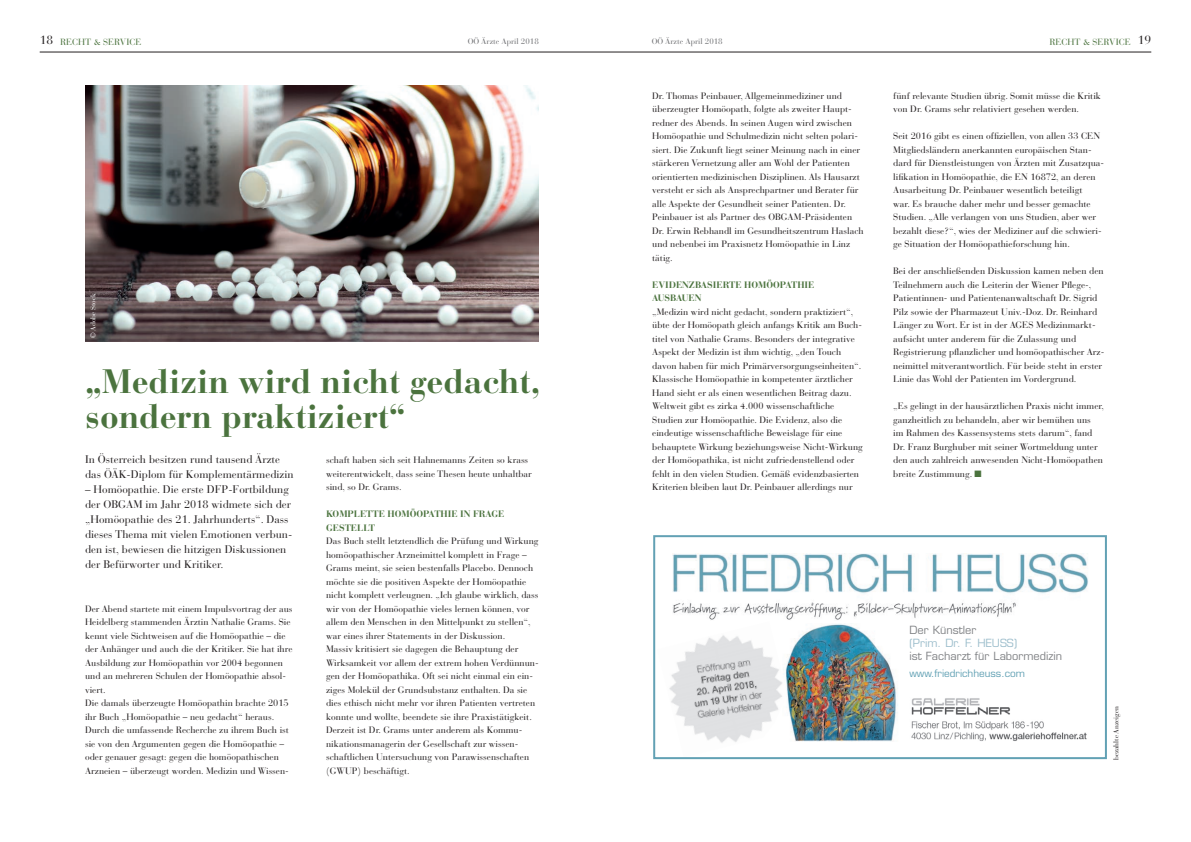
<style>
.page{position:relative;width:1191px;height:842px;background:#fff}
.page>*{position:absolute;margin:0;border:0;box-sizing:border-box;transform-origin:0 0}
.t1{font:700 33.6px/34.8px "Bauer Bodoni Std";color:#4b733e}
.t2{font:11px/15px "Bauer Bodoni Std";color:#231f20}
.t3{font:11px "Eurostile";color:#808285}
.t4{font:11px "Eurostile";color:#9dbecc}
.t5{font:10px "Eurostile";color:#62a1b4}
.t6{font:9.3px/13.5px "Bauer Bodoni Std";color:#231f20}
.t7{font:700 9.3px/13.5px "Bauer Bodoni Std";color:#4b733e}
.t8{font:9px "Bauer Bodoni Std";color:#4b733e}
.t9{font:8px "Bauer Bodoni Std";color:#6c6d70}
.t10{font:7px "Bauer Bodoni Std";color:#231f20}
.t11{font:7px "Bauer Bodoni Std";color:#fff}
.s1{font-size:12px;color:#231f20}
.s2{color:#4b733e}
</style>
<div class="page">
<hr style="left:40px;top:52px;width:1111px;height:1px;background:#231f20">
<img style="left:672px;top:553px;width:416px;height:67px">
<img style="left:786px;top:624px;width:112px;height:118px">
<img style="left:669px;top:635px;width:117px;height:108px">
<img style="left:911px;top:698px;width:176px;height:43px">
<div style="left:653px;top:535px;width:454px;height:224px;border:2px solid #62a1b4"></div>
<img style="left:85px;top:85px;width:454px;height:257px">
<p class="t8" style="left:40px;top:36px;width:103px"><span class="s1">18</span> RECHT &amp; SERVICE</p>
<p class="t9" style="left:468px;top:36px;width:72px">OÖ Ärzte April 2018</p>
<p class="t9" style="left:651px;top:36px;width:72px">OÖ Ärzte April 2018</p>
<p class="t8" style="left:1049px;top:36px;width:103px">RECHT &amp; SERVICE <span class="s1">19</span></p>
<p class="t11" style="left:89px;top:338px;width:47px;rotate:-90deg">© Adobe Stock</p>
<h1 class="t1" style="left:85px;top:364px;width:456px">„Medizin wird nicht gedacht, sondern praktiziert“</h1>
<p class="t2" style="left:85px;top:451px;width:210px">In Österreich besitzen rund tausend Ärzte das ÖÄK-Diplom für Komplementärmedizin</p>
<p class="t2" style="left:85px;top:481px;width:209px">– Homöopathie. Die erste DFP-Fortbildung der OBGAM im Jahr 2018 widmete sich der „Homöopathie des 21. Jahrhunderts“. Dass dieses Thema mit vielen Emotionen verbun&shy;den ist, bewiesen die hitzigen Diskussionen der Befürworter und Kritiker.</p>
<p class="t6" style="left:85px;top:602px;width:209px">Der Abend startete mit einem Impulsvortrag der aus Heidelberg stammenden Ärztin Nathalie Grams. Sie kennt viele Sichtweisen auf die Homöopathie – die der Anhänger und auch die der Kritiker. Sie hat ihre Ausbildung zur Homöopathin vor 2004 begonnen und an mehreren Schulen der Homöopathie absol&shy;viert.<br>Die damals überzeugte Homöopathin brachte 2015 ihr Buch „Homöopathie – neu gedacht“ heraus.<br>Durch die umfassende Recherche zu ihrem Buch ist sie von den Argumenten gegen die Homöopathie – oder genauer gesagt: gegen die homöopathischen Arzneien – überzeugt worden. Medizin und Wissen-</p>
<p class="t6" style="left:326px;top:453px;width:207px">schaft haben sich seit Hahnemanns Zeiten so krass weiterentwickelt, dass seine Thesen heute unhaltbar sind, so Dr. Grams.</p>
<p class="t7" style="left:326px;top:507px;width:180px">KOMPLETTE HOMÖOPATHIE IN FRAGE<br>GESTELLT</p>
<p class="t6" style="left:326px;top:534px;width:214px">Das Buch stellt letztendlich die Prüfung und Wirkung homöopathischer Arzneimittel komplett in Frage – Grams meint, sie seien bestenfalls Placebo. Dennoch möchte sie die positiven Aspekte der Homöopathie nicht komplett verleugnen. „Ich glaube wirklich, dass wir von der Homöopathie vieles lernen können, vor allem den Menschen in den Mittelpunkt zu stellen“, war eines ihrer Statements in der Diskussion.<br>Massiv kritisiert sie dagegen die Behauptung der Wirksamkeit vor allem der extrem hohen Verdünnun&shy;gen der Homöopathika. Oft sei nicht einmal ein ein&shy;ziges Molekül der Grundsubstanz enthalten. Da sie dies ethisch nicht mehr vor ihren Patienten vertreten konnte und wollte, beendete sie ihre Praxistätigkeit.<br>Derzeit ist Dr. Grams unter anderem als Kommu&shy;nikationsmanagerin der Gesellschaft zur wissen&shy;schaftlichen Untersuchung von Parawissenschaften (GWUP) beschäftigt.</p>
<p class="t6" style="left:652px;top:89px;width:213px">Dr. Thomas Peinbauer, Allgemeinmediziner und überzeugter Homöopath, folgte als zweiter Haupt&shy;redner des Abends. In seinen Augen wird zwischen Homöopathie und Schulmedizin nicht selten polari&shy;siert. Die Zukunft liegt seiner Meinung nach in einer stärkeren Vernetzung aller am Wohl der Patienten orientierten medizinischen Disziplinen. Als Hausarzt versteht er sich als Ansprechpartner und Berater für alle Aspekte der Gesundheit seiner Patienten. Dr.<br>Peinbauer ist als Partner des OBGAM-Präsidenten Dr. Erwin Rebhandl im Gesundheitszentrum Haslach und nebenbei im Praxisnetz Homöopathie in Linz tätig.</p>
<p class="t7" style="left:652px;top:278px;width:164px">EVIDENZBASIERTE HOMÖOPATHIE<br>AUSBAUEN</p>
<p class="t6" style="left:652px;top:305px;width:212px">„Medizin wird nicht gedacht, sondern praktiziert“, übte der Homöopath gleich anfangs Kritik am Buch&shy;titel von Nathalie Grams. Besonders der integrative Aspekt der Medizin ist ihm wichtig, „den Touch davon haben für mich Primärversorgungseinheiten“.<br>Klassische Homöopathie in kompetenter ärztlicher Hand sieht er als einen wesentlichen Beitrag dazu.<br>Weltweit gibt es zirka 4.000 wissenschaftliche Studien zur Homöopathie. Die Evidenz, also die eindeutige wissenschaftliche Beweislage für eine behauptete Wirkung beziehungsweise Nicht-Wirkung der Homöopathika, ist nicht zufriedenstellend oder fehlt in den vielen Studien. Gemäß evidenzbasierten Kriterien bleiben laut Dr. Peinbauer allerdings nur</p>
<p class="t6" style="left:893px;top:89px;width:209px">fünf relevante Studien übrig. Somit müsse die Kritik von Dr. Grams sehr relativiert gesehen werden.</p>
<p class="t6" style="left:893px;top:129px;width:212px">Seit 2016 gibt es einen offiziellen, von allen 33 CEN Mitgliedsländern anerkannten europäischen Stan&shy;dard für Dienstleistungen von Ärzten mit Zusatzqua&shy;lifikation in Homöopathie, die EN 16872, an deren Ausarbeitung Dr. Peinbauer wesentlich beteiligt<br>war. Es brauche daher mehr und besser gemachte Studien. „Alle verlangen von uns Studien, aber wer bezahlt diese?“, wies der Mediziner auf die schwieri&shy;ge Situation der Homöopathieforschung hin.</p>
<p class="t6" style="left:893px;top:264px;width:213px">Bei der anschließenden Diskussion kamen neben den Teilnehmern auch die Leiterin der Wiener Pflege-, Patientinnen- und Patientenanwaltschaft Dr. Sigrid Pilz sowie der Pharmazeut Univ.-Doz. Dr. Reinhard Länger zu Wort. Er ist in der AGES Medizinmarkt&shy;aufsicht unter anderem für die Zulassung und Registrierung pflanzlicher und homöopathischer Arz&shy;neimittel mitverantwortlich. Für beide steht in erster Linie das Wohl der Patienten im Vordergrund.</p>
<p class="t6" style="left:893px;top:399px;width:212px">„Es gelingt in der hausärztlichen Praxis nicht immer, ganzheitlich zu behandeln, aber wir bemühen uns<br>im Rahmen des Kassensystems stets darum“, fand Dr. Franz Burghuber mit seiner Wortmeldung unter den auch zahlreich anwesenden Nicht-Homöopathen breite Zustimmung. <span class="s2">■</span></p>
<p class="t3" style="left:909px;top:623px;width:68px">Der Künstler</p>
<p class="t4" style="left:909px;top:636px;width:109px">(Prim. Dr. F. HEUSS)</p>
<p class="t3" style="left:909px;top:650px;width:154px">ist Facharzt für Labormedizin</p>
<p class="t5" style="left:909px;top:667px;width:117px">www.friedrichheuss.com</p>
<p class="t10" style="left:1112px;top:760px;width:55px;rotate:-90deg">bezahlte Anzeigen</p>
</div>
